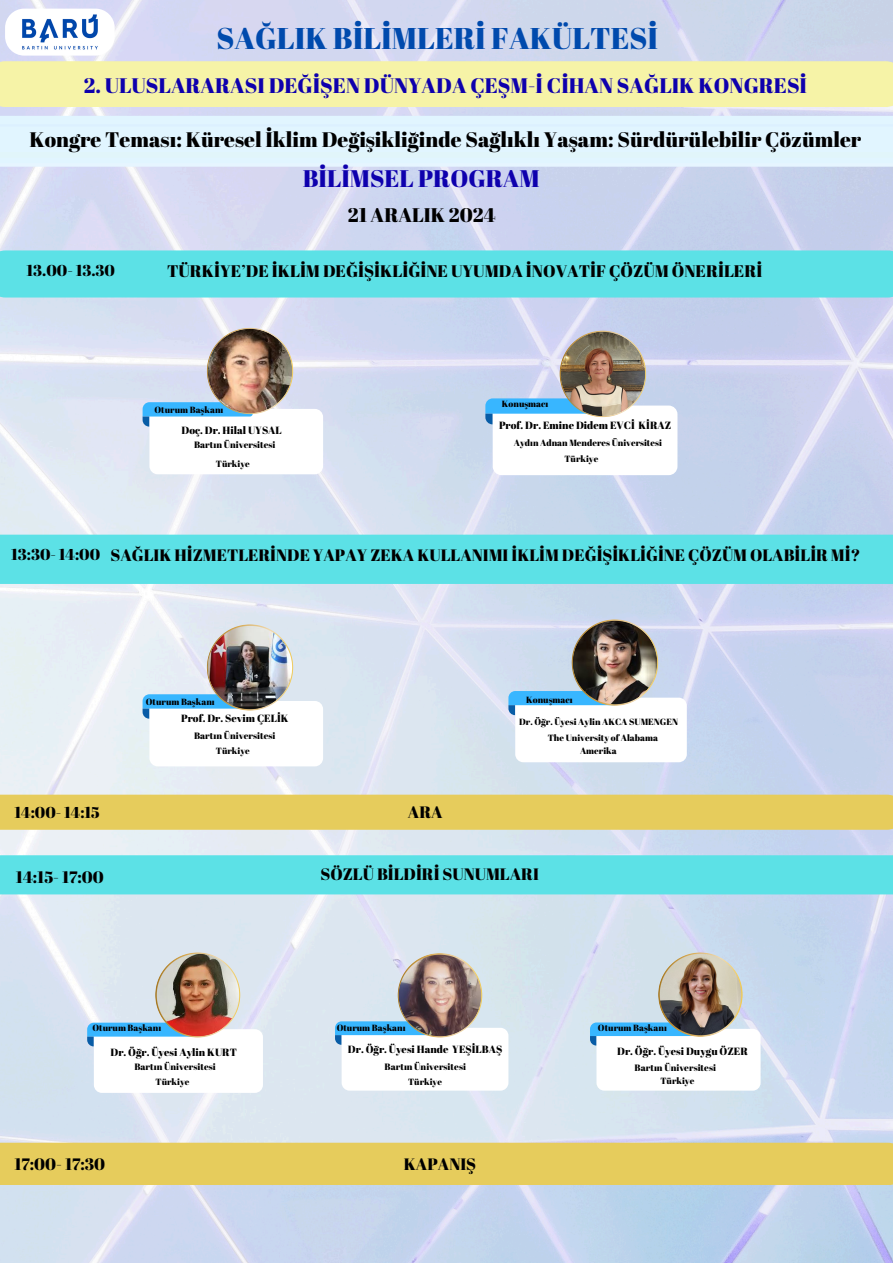
<style>
.page{position:relative;width:893px;height:1263px;background:#fff}
.page>*{position:absolute;margin:0;border:0;box-sizing:border-box;transform-origin:0 0}
.t1{font:30px "Abril Fatface";color:#004aad}
.t2{font:24px "Abril Fatface";color:#0e00ad}
.t3{font:21px "Abril Fatface";color:#000}
.t4{font:21px "Abril Fatface";color:#0e00ad}
.t5{font:19.73px "Abril Fatface";color:#000}
.t6{font:16.73px "Abril Fatface";color:#000}
.t7{font:16.5px "Abril Fatface";color:#000}
.t8{font:15.75px "Abril Fatface";color:#000}
.t9{font:10.5px "Abril Fatface";color:#000}
.t10{font:9.3px "Abril Fatface";color:#000}
.t11{font:9px "Abril Fatface";color:#000}
</style>
<div class="page">
<img style="left:0;top:0;width:893px;height:1263px">
<div style="left:0;top:116px;width:893px;height:51px;background:#e1f5ff"></div>
<div style="left:0;top:61px;width:893px;height:46px;background:#f6f3a7"></div>
<div style="left:0;top:855px;width:893px;height:39px;background:#5ce1e6"></div>
<svg style="left:87px;top:1023px;width:176px;height:70px"></svg>
<svg style="left:590px;top:1022px;width:170px;height:68px"></svg>
<div style="left:0;top:250px;width:893px;height:47px;background:#5ce1e6"></div>
<img style="left:5px;top:9px;width:110px;height:47px;border-radius:19px">
<svg style="left:143px;top:402px;width:180px;height:72px"></svg>
<img style="left:207px;top:328px;width:86px;height:86px">
<img style="left:155px;top:952px;width:85px;height:85px">
<svg style="left:335px;top:1021px;width:173px;height:69px"></svg>
<img style="left:398px;top:953px;width:84px;height:84px">
<img style="left:658px;top:952px;width:84px;height:85px">
<svg style="left:143px;top:694px;width:180px;height:72px"></svg>
<svg style="left:508px;top:691px;width:179px;height:71px"></svg>
<img style="left:572px;top:619px;width:86px;height:87px">
<img style="left:207px;top:624px;width:86px;height:86px">
<div style="left:0;top:795px;width:893px;height:35px;background:#e6cc5c"></div>
<svg style="left:485px;top:398px;width:192px;height:77px"></svg>
<img style="left:559px;top:331px;width:87px;height:86px">
<div style="left:0;top:535px;width:893px;height:49px;background:#5ce1e6"></div>
<div style="left:0;top:1143px;width:893px;height:42px;background:#e6cc5c"></div>
<p class="t1" style="left:216px;top:17px;width:443px">SAĞLIK BİLİMLERİ FAKÜLTESİ</p>
<p class="t4" style="left:84px;top:71px;width:725px">2. ULUSLARARASI DEĞİŞEN DÜNYADA ÇEŞM-İ CİHAN SAĞLIK KONGRESİ</p>
<p class="t3" style="left:29px;top:125px;width:833px">Kongre Teması: Küresel İklim Değişikliğinde Sağlıklı Yaşam: Sürdürülebilir Çözümler</p>
<p class="t2" style="left:303px;top:162px;width:238px">BİLİMSEL PROGRAM</p>
<p class="t5" style="left:348px;top:201px;width:149px">21 ARALIK 2024</p>
<p class="t8" style="left:27px;top:259px;width:90px">13.00- 13.30</p>
<p class="t6" style="left:167px;top:259px;width:597px">TÜRKİYE’DE İKLİM DEĞİŞİKLİĞİNE UYUMDA İNOVATİF ÇÖZÜM ÖNERİLERİ</p>
<p class="t11" style="left:154px;top:403px;width:70px">Oturum Başkanı</p>
<p class="t9" style="left:181px;top:423px;width:102px">Doç. Dr. Hilal UYSAL</p>
<p class="t10" style="left:194px;top:439px;width:82px">Bartın Üniversitesi</p>
<p class="t11" style="left:216px;top:457px;width:35px">Türkiye</p>
<p class="t11" style="left:502px;top:398px;width:48px">Konuşmacı</p>
<p class="t9" style="left:499px;top:418px;width:174px">Prof. Dr. Emine Didem EVCİ KİRAZ</p>
<p class="t11" style="left:514px;top:436px;width:148px">Aydın Adnan Menderes Üniversitesi</p>
<h6 class="t11" style="left:564px;top:452px;width:35px">Türkiye</h6>
<h5 class="t8" style="left:11px;top:544px;width:90px">13:30- 14:00</h5>
<h5 class="t7" style="left:110px;top:544px;width:751px">SAĞLIK HİZMETLERİNDE YAPAY ZEKA KULLANIMI İKLİM DEĞİŞİKLİĞİNE ÇÖZÜM OLABİLİR Mİ?</h5>
<p class="t11" style="left:146px;top:695px;width:70px">Oturum Başkanı</p>
<p class="t10" style="left:194px;top:729px;width:82px">Bartın Üniversitesi</p>
<h6 class="t9" style="left:181px;top:711px;width:109px">Prof. Dr. Sevim ÇELİK</h6>
<h5 class="t11" style="left:216px;top:745px;width:35px">Türkiye</h5>
<p class="t8" style="left:15px;top:801px;width:87px">14:00- 14:15</p>
<p class="t7" style="left:408px;top:801px;width:36px">ARA</p>
<h6 class="t11" style="left:526px;top:693px;width:48px">Konuşmacı</h6>
<p class="t11" style="left:519px;top:716px;width:160px">Dr. Öğr. Üyesi Aylin AKCA SUMENGEN</p>
<p class="t11" style="left:548px;top:731px;width:112px">The University of Alabama</p>
<p class="t11" style="left:580px;top:745px;width:38px">Amerika</p>
<p class="t7" style="left:16px;top:866px;width:89px">14:15- 17:00</p>
<p class="t7" style="left:320px;top:862px;width:220px">SÖZLÜ BİLDİRİ SUNUMLARI</p>
<p class="t11" style="left:92px;top:1021px;width:70px">Oturum Başkanı</p>
<p class="t11" style="left:337px;top:1021px;width:70px">Oturum Başkanı</p>
<h1 class="t11" style="left:598px;top:1021px;width:70px">Oturum Başkanı</h1>
<p class="t9" style="left:348px;top:1042px;width:156px">Dr. Öğr. Üyesi Hande YEŞİLBAŞ</p>
<p class="t9" style="left:617px;top:1044px;width:132px">Dr. Öğr. Üyesi Duygu ÖZER</p>
<p class="t9" style="left:110px;top:1045px;width:128px">Dr. Öğr. Üyesi Aylin KURT</p>
<p class="t10" style="left:134px;top:1060px;width:82px">Bartın Üniversitesi</p>
<p class="t10" style="left:384px;top:1060px;width:82px">Bartın Üniversitesi</p>
<p class="t10" style="left:634px;top:1061px;width:82px">Bartın Üniversitesi</p>
<p class="t11" style="left:156px;top:1076px;width:35px">Türkiye</p>
<p class="t11" style="left:408px;top:1076px;width:35px">Türkiye</p>
<p class="t11" style="left:660px;top:1074px;width:35px">Türkiye</p>
<p class="t7" style="left:15px;top:1152px;width:92px">17:00- 17:30</p>
<p class="t7" style="left:404px;top:1152px;width:74px">KAPANIŞ</p>
</div>
